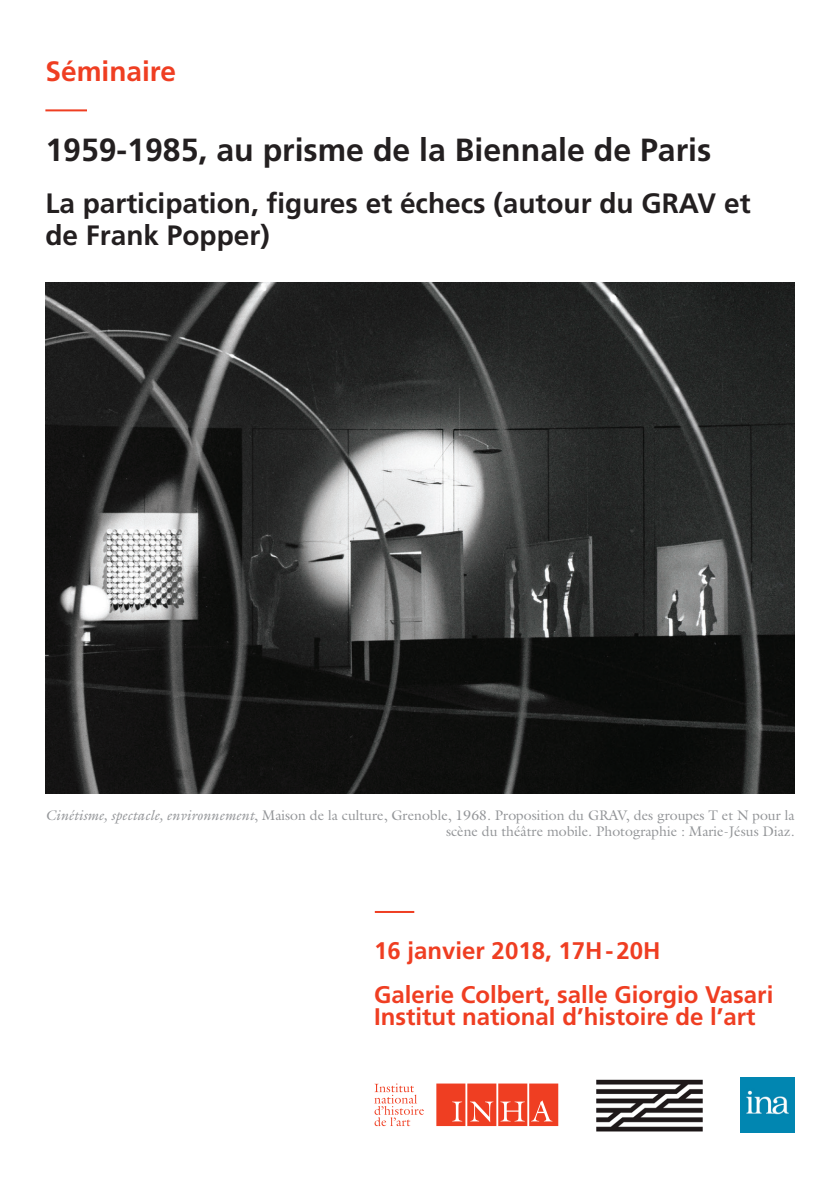
<style>
.page{position:relative;width:840px;height:1191px;background:#fff}
.page>*{position:absolute;margin:0;border:0;box-sizing:border-box;transform-origin:0 0}
.Style_de_paragraphe{font:700 32px "Frutiger LT Std";color:#231f20}
.Style_de_paragraphe-2{font:700 28px/32px "Frutiger LT Std";color:#231f20}
.t1{font:700 28px "Frutiger LT Std";color:#ef3e22}
.t2{font:700 24px/22px "Frutiger LT Std";color:#ef3e22}
.Style_de_paragraphe-3{font:14px/15.4px "Galliard Std";color:#939598;text-align:right}
.s1{font-style:italic}
</style>
<div class="page">
<hr style="left:45px;top:109px;width:42px;height:2px;background:#ef3e22">
<img style="left:45px;top:282px;width:748px;height:511px">
<hr style="left:374px;top:911px;width:40px;height:2px;background:#ef3e22">
<img style="left:740px;top:1077px;width:54px;height:55px">
<svg style="left:374px;top:1083px;width:50px;height:43px"></svg>
<svg style="left:436px;top:1083px;width:122px;height:43px"></svg>
<img style="left:596px;top:1079px;width:106px;height:53px">
<p class="t1" style="left:46px;top:54px;width:132px">Séminaire</p>
<p class="Style_de_paragraphe" style="left:45px;top:131px;width:667px">1959-1985, au prisme de la Biennale de Paris</p>
<p class="Style_de_paragraphe-2" style="left:45px;top:187px;width:706px">La participation, figures et échecs (autour du GRAV et de Frank Popper)</p>
<p class="Style_de_paragraphe-3" style="left:45px;top:807px;width:750px"><span class="s1">Cinétisme, spectacle, environnement</span>, Maison de la culture, Grenoble, 1968. Proposition du GRAV, des groupes T et N pour la scène du théâtre mobile. Photographie : Marie-Jésus Diaz.</p>
<p class="t2" style="left:374px;top:940px;width:288px">16 janvier 2018, 17H-20H</p>
<p class="t2" style="left:374px;top:984px;width:400px">Galerie Colbert, salle Giorgio Vasari<br>Institut national d’histoire de l’art</p>
</div>
